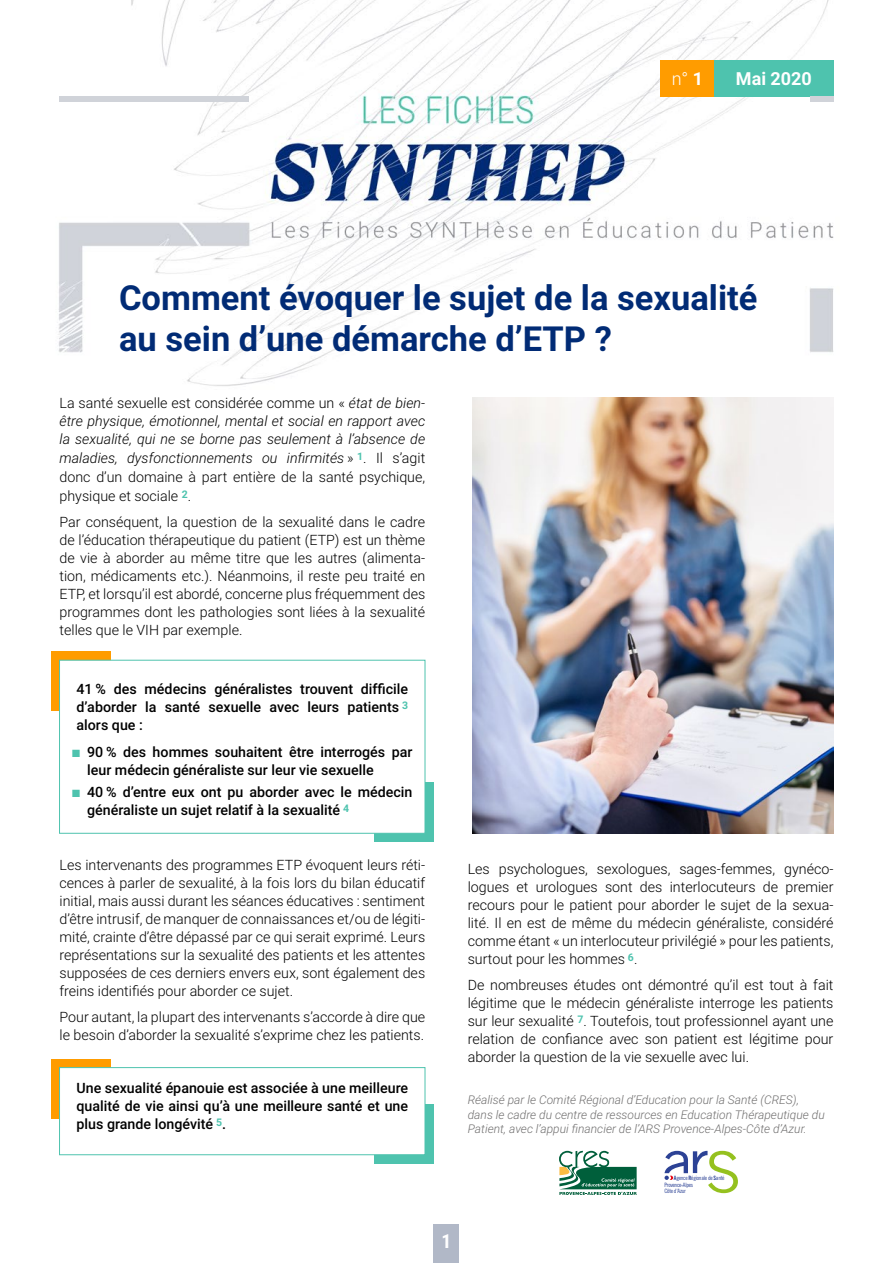
<style>
.page{position:relative;width:893px;height:1263px;background:#fff}
.page>*{position:absolute;margin:0;border:0;box-sizing:border-box;transform-origin:0 0}
.Titre{font:700 34.5px/41.4px "Roboto";color:#012b75}
.t1{font:700 19.5px "Roboto Condensed";color:#fff}
.Ours{font:700 18px "Roboto";color:#fff}
.Ours-2{font:300 18px "Roboto";color:#fff}
.Texte_de_base{font:300 14.25px/18px "Roboto";color:#000;text-align:justify}
.Encadré{font:500 14.25px/18px "Roboto";color:#000;text-align:justify}
.Texte_de_base-2{font:italic 300 14.25px/18.5px "Roboto";color:#000;text-align:justify}
.Texte_de_base-3{font:italic 300 12px/14.4px "Roboto";color:#706f6f}
.t2{font:6px/6.3px "Trade Gothic Cond Eighteen";letter-spacing:-.04em;color:#2c4295}
.s1{font-weight:700}
.s2{font-style:normal}
.s3{color:#4ec3ae}
.s4{font-family:"Trade Gothic Bold Cond Twenty"}
</style>
<div class="page">
<img style="left:51px;top:0;width:783px;height:1263px">
<div style="left:434px;top:1225px;width:25px;height:38px;background:#b1b8c7"></div>
<div style="left:374px;top:782px;width:60px;height:60px;background:#4ec3ae"></div>
<div style="left:51px;top:651px;width:59px;height:60px;background:#ff9c00"></div>
<svg style="left:664px;top:1151px;width:74px;height:42px"></svg>
<svg style="left:559px;top:1151px;width:78px;height:44px"></svg>
<div style="left:59px;top:660px;width:366px;height:173px;background:#fff;border:1px solid #4ec3ae"></div>
<div style="left:374px;top:1104px;width:60px;height:59px;background:#4ec3ae"></div>
<div style="left:51px;top:1059px;width:59px;height:59px;background:#ff9c00"></div>
<div style="left:59px;top:1067px;width:366px;height:88px;background:#fff;border:1px solid #4ec3ae"></div>
<img style="left:472px;top:398px;width:361px;height:435px">
<div style="left:660px;top:60px;width:54px;height:37px;background:#ff9c00"></div>
<div style="left:714px;top:60px;width:119px;height:37px;background:#4ec3ae"></div>
<div style="left:60px;top:97px;width:189px;height:5px;background:#d0d3d9"></div>
<div style="left:810px;top:97px;width:23px;height:5px;background:#d0d3d9"></div>
<p class="Ours-2" style="left:672px;top:66px;width:33px">n° <span class="s1">1</span></p>
<p class="Ours" style="left:736px;top:66px;width:77px">Mai 2020</p>
<p class="Titre" style="left:119px;top:276px;width:640px">Comment évoquer le sujet de la sexualité au sein d’une démarche d’ETP ?</p>
<p class="Texte_de_base-2" style="left:60px;top:393px;width:367px"><span class="s2">La santé sexuelle est considérée comme un «</span> état de bien&shy;être physique, émotionnel, mental et social en rapport avec la sexualité, qui ne se borne pas seulement à l’absence de maladies, dysfonctionnements ou infirmités <span class="s2">»</span> <sup>1</sup><span class="s2">. Il s’agit donc d’un domaine à part entière de la santé psychique, physique et sociale</span> <sup>2</sup><span class="s2">.</span></p>
<p class="Texte_de_base" style="left:60px;top:512px;width:367px">Par conséquent, la question de la sexualité dans le cadre de l’éducation thérapeutique du patient (ETP) est un thème de vie à aborder au même titre que les autres (alimenta&shy;tion, médicaments etc.). Néanmoins, il reste peu traité en ETP, et lorsqu’il est abordé, concerne plus fréquemment des programmes dont les pathologies sont liées à la sexualité telles que le VIH par exemple.</p>
<p class="Encadré" style="left:77px;top:679px;width:333px">41 % des médecins généralistes trouvent difficile d’aborder la santé sexuelle avec leurs patients <sup>3 </sup>alors que :</p>
<p class="Encadré" style="left:87px;top:742px;width:327px;text-indent:-15px"><span class="s3">■</span> 90 % des hommes souhaitent être interrogés par leur médecin généraliste sur leur vie sexuelle</p>
<p class="Encadré" style="left:87px;top:782px;width:327px;text-indent:-15px"><span class="s3">■</span> 40 % d’entre eux ont pu aborder avec le médecin généraliste un sujet relatif à la sexualité <sup>4</sup></p>
<p class="Texte_de_base" style="left:60px;top:855px;width:367px">Les intervenants des programmes ETP évoquent leurs réti&shy;cences à parler de sexualité, à la fois lors du bilan éducatif initial, mais aussi durant les séances éducatives : sentiment d’être intrusif, de manquer de connaissances et/ou de légiti&shy;mité, crainte d’être dépassé par ce qui serait exprimé. Leurs représentations sur la sexualité des patients et les attentes supposées de ces derniers envers eux, sont également des freins identifiés pour aborder ce sujet.</p>
<p class="Texte_de_base" style="left:60px;top:1007px;width:367px">Pour autant, la plupart des intervenants s’accorde à dire que le besoin d’aborder la sexualité s’exprime chez les patients.</p>
<p class="Encadré" style="left:77px;top:1078px;width:333px">Une sexualité épanouie est associée à une meilleure qualité de vie ainsi qu’à une meilleure santé et une plus grande longévité <sup>5</sup>.</p>
<h2 class="t1" style="left:442px;top:1227px;width:11px">1</h2>
<p class="Texte_de_base" style="left:468px;top:859px;width:367px">Les psychologues, sexologues, sages-femmes, gynéco&shy;logues et urologues sont des interlocuteurs de premier recours pour le patient pour aborder le sujet de la sexua&shy;lité. Il en est de même du médecin généraliste, considéré comme étant « un interlocuteur privilégié » pour les patients, surtout pour les hommes <sup>6</sup>.</p>
<p class="Texte_de_base" style="left:468px;top:976px;width:367px">De nombreuses études ont démontré qu’il est tout à fait légitime que le médecin généraliste interroge les patients sur leur sexualité <sup>7</sup>. Toutefois, tout professionnel ayant une relation de confiance avec son patient est légitime pour aborder la question de la vie sexuelle avec lui.</p>
<p class="Texte_de_base-3" style="left:468px;top:1092px;width:359px">Réalisé par le Comité Régional d’Education pour la Santé (CRES), dans le cadre du centre de ressources en Education Thérapeutique du<br>Patient, avec l’appui financier de l’ARS Provence-Alpes-Côte d’Azur.</p>
<p class="t2" style="left:664px;top:1174px;width:61px;text-indent:9px"><span class="s4">A</span>gence <span class="s4">R</span>égionale de <span class="s4">S</span>anté<br>Provence-Alpes<br>Côte d'Azur</p>
</div>
